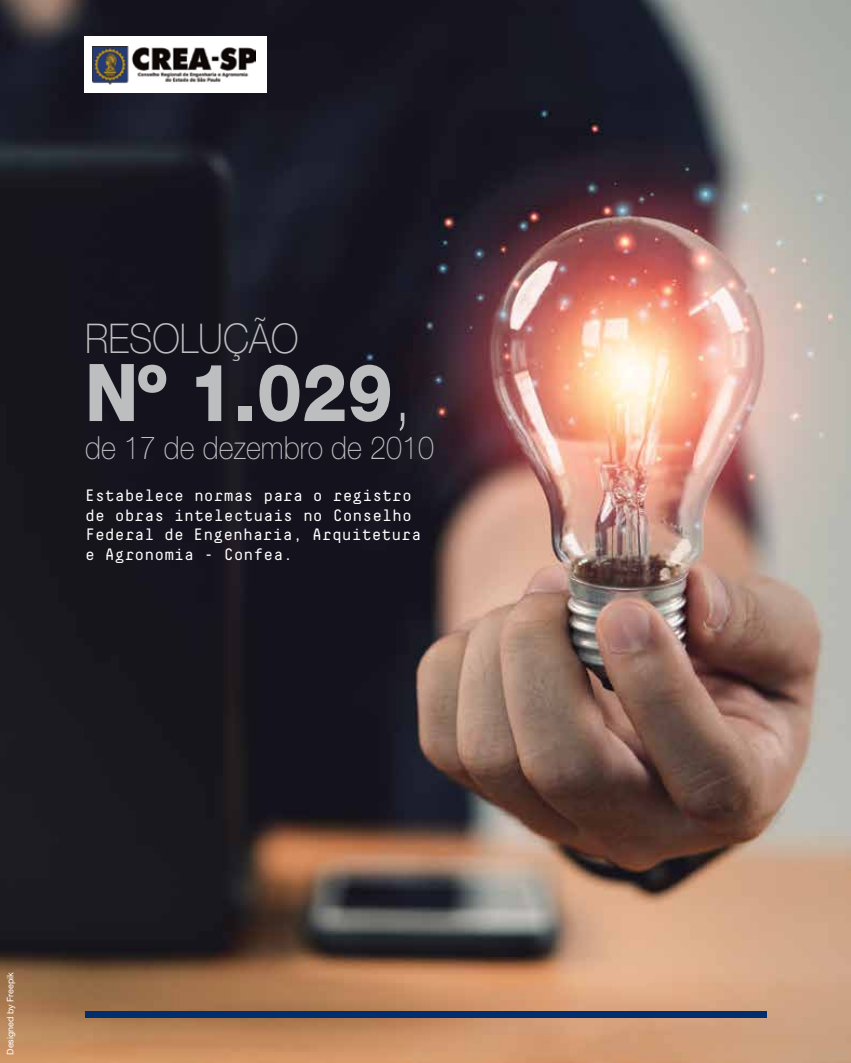
<style>
.page{position:relative;width:851px;height:1063px;background:#fff}
.page>*{position:absolute;margin:0;border:0;box-sizing:border-box;transform-origin:0 0}
.t1{font:800 79.8px "Helvetica Neue LT Std";color:#bcbec0;scale:.9 1}
.t2{font:100 41.1px "Helvetica Neue LT Std";color:#bcbec0;scale:.9 1}
.t3{font:100 31.95px "Helvetica Neue LT Std";color:#bcbec0;scale:.9 1}
.t4{font:16.5px/19.8px "Decima Mono Pro";color:#fff}
.t5{font:9px "Helvetica Neue LT Std";color:#fff}
.s1{font-weight:100}
</style>
<div class="page">
<img style="left:0;top:0;width:850px;height:1063px">
<div style="left:84px;top:36px;width:182px;height:57px;background:#fff"></div>
<img style="left:92px;top:47px;width:163px;height:37px">
<div style="left:85px;top:1012px;width:681px;height:6px;background:#002e6e"></div>
<h2 class="t2" style="left:85px;top:315px;width:238px">RESOLUÇÃO</h2>
<h1 class="t1" style="left:85px;top:345px;width:365px">Nº 1.029<span class="s1">,</span></h1>
<h3 class="t3" style="left:85px;top:430px;width:389px">de 17 de dezembro de 2010</h3>
<p class="t4" style="left:85px;top:485px;width:337px">Estabelece normas para o registro de obras intelectuais no Conselho<br>Federal de Engenharia, Arquitetura e Agronomia - Confea.</p>
<p class="t5" style="left:5px;top:1055px;width:84px;rotate:-90deg">Designed by Freepik</p>
</div>
